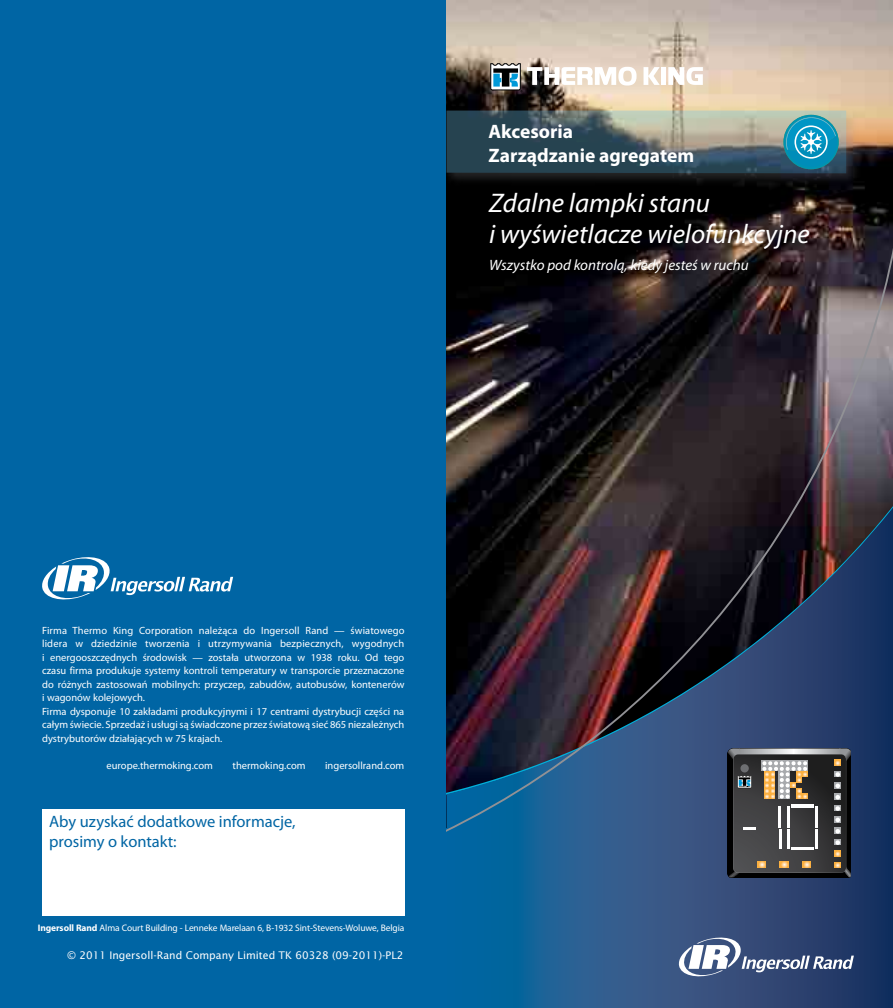
<style>
.page{position:relative;width:893px;height:1008px;background:#fff}
.page>*{position:absolute;margin:0;border:0;box-sizing:border-box;transform-origin:0 0}
.t1{font:italic 27px/31.5px "Myriad Pro";color:#fff}
.t2{font:700 19.5px/24px "Myriad Pro";color:#fff}
.t3{font:16.5px/19.8px "Myriad Pro";color:#0065a4}
.t4{font:italic 15px "Myriad Pro";color:#fff}
.t5{font:10.5px/13.5px "Myriad Pro";color:#fff}
.t6{font:10.5px "Lucida Sans Std";color:#fff}
.t7{font:9.45px "Myriad Pro";letter-spacing:-.01em;color:#fff}
.s1{font-weight:700}
</style>
<div class="page">
<div style="left:0;top:0;width:446px;height:1008px;background:#0065a4"></div>
<img style="left:446px;top:0;width:447px;height:86px">
<svg style="left:446px;top:835px;width:447px;height:173px;background:#225486"></svg>
<img style="left:446px;top:86px;width:447px;height:749px">
<div style="left:42px;top:809px;width:363px;height:106px;background:#fff"></div>
<svg style="left:490px;top:63px;width:147px;height:29px"></svg>
<svg style="left:643px;top:67px;width:17px;height:18px"></svg>
<div style="left:661px;top:67px;width:5px;height:18px;background:#fff"></div>
<svg style="left:668px;top:67px;width:35px;height:18px"></svg>
<svg style="left:678px;top:935px;width:176px;height:44px"></svg>
<svg style="left:42px;top:557px;width:191px;height:43px"></svg>
<svg style="left:727px;top:748px;width:124px;height:129px;background:#55524e"></svg>
<svg style="left:446px;top:109px;width:402px;height:66px;background:#536d72"></svg>
<h2 class="t2" style="left:489px;top:119px;width:207px">Akcesoria<br>Zarządzanie agregatem</h2>
<h1 class="t1" style="left:489px;top:187px;width:322px">Zdalne lampki stanu<br>i wyświetlacze wielofunkcyjne</h1>
<h3 class="t4" style="left:489px;top:257px;width:261px">Wszystko pod kontrolą, kiedy jesteś w ruchu</h3>
<p class="t5" style="left:42px;top:624px;width:364px">Firma Thermo King Corporation należąca do Ingersoll Rand — światowego lidera w dziedzinie tworzenia i utrzymywania bezpiecznych, wygodnych i energooszczędnych środowisk — została utworzona w 1938 roku. Od tego czasu firma produkuje systemy kontroli temperatury w transporcie przeznaczone do różnych zastosowań mobilnych: przyczep, zabudów, autobusów, kontenerów i wagonów kolejowych.<br>Firma dysponuje 10 zakładami produkcyjnymi i 17 centrami dystrybucji części na całym świecie. Sprzedaż i usługi są świadczone przez światową sieć 865 niezależnych dystrybutorów działających w 75 krajach.</p>
<p class="t5" style="left:107px;top:759px;width:108px">europe.thermoking.com</p>
<p class="t5" style="left:233px;top:759px;width:74px">thermoking.com</p>
<p class="t5" style="left:325px;top:759px;width:81px">ingersollrand.com</p>
<h3 class="t3" style="left:49px;top:812px;width:248px">Aby uzyskać dodatkowe informacje, prosimy o kontakt:</h3>
<p class="t7" style="left:38px;top:922px;width:368px"><span class="s1">Ingersoll Rand</span> Alma Court Building - Lenneke Marelaan 6, B-1932 Sint-Stevens-Woluwe, Belgia</p>
<p class="t6" style="left:67px;top:949px;width:338px">© 2011 Ingersoll-Rand Company Limited TK 60328 (09-2011)-PL2</p>
</div>
